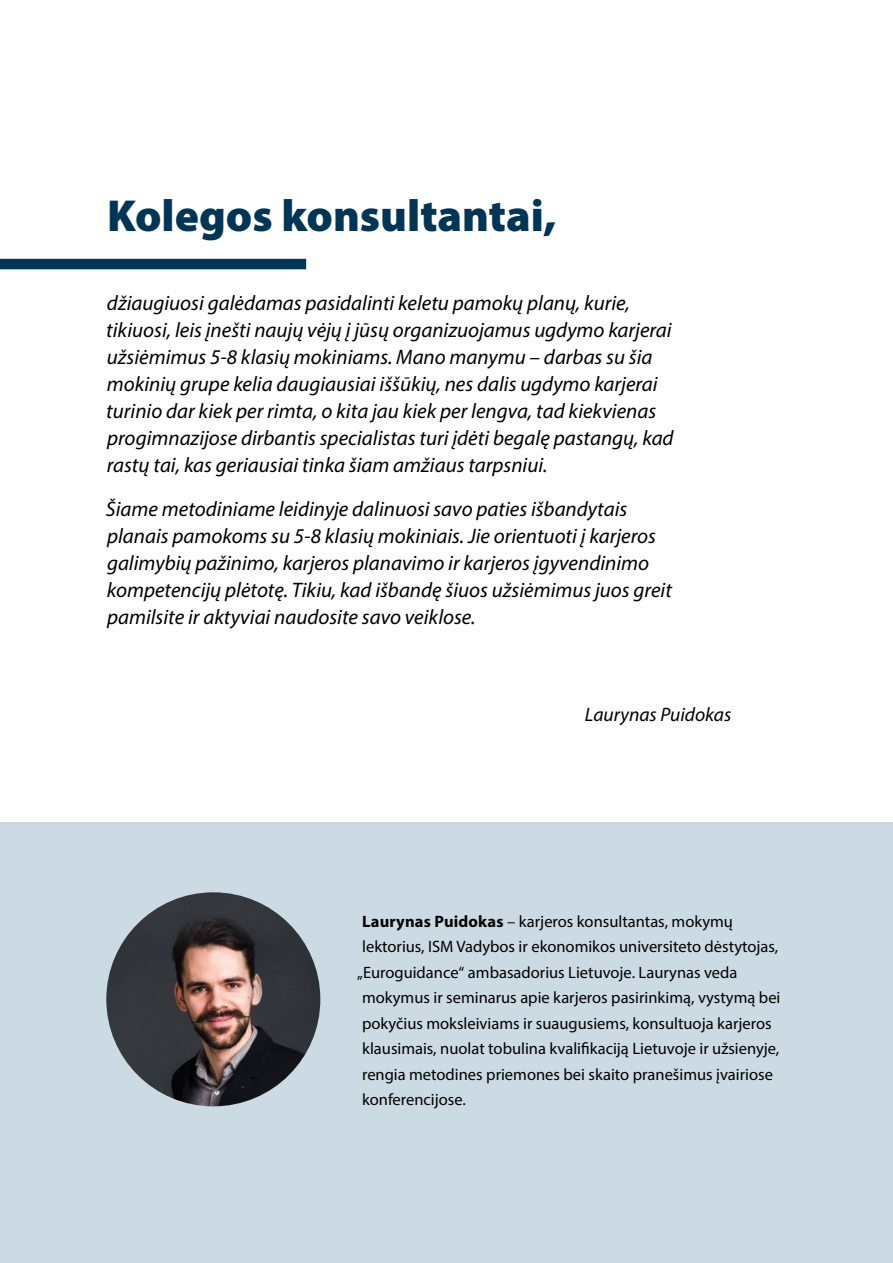
<style>
.page{position:relative;width:893px;height:1263px;background:#fff}
.page>*{position:absolute;margin:0;border:0;box-sizing:border-box;transform-origin:0 0}
.t1{font:900 45px "Myriad Pro";color:#003556}
.t2{font:italic 21px/27px "Myriad Pro";color:#000}
.t3{font:italic 19.5px "Myriad Pro";color:#000}
.t4{font:16.5px "Myriad Pro";color:#000}
.s1{font-weight:700}
</style>
<div class="page">
<div style="left:0;top:823px;width:893px;height:440px;background:#ccdae3"></div>
<div style="left:0;top:259px;width:306px;height:10px;background:#003556"></div>
<img style="left:106px;top:892px;width:214px;height:214px;border-radius:107px">
<h1 class="t1" style="left:107px;top:186px;width:451px">Kolegos konsultantai,</h1>
<p class="t2" style="left:106px;top:289px;width:569px">džiaugiuosi galėdamas pasidalinti keletu pamokų planų, kurie, tikiuosi, leis įnešti naujų vėjų į jūsų organizuojamus ugdymo karjerai užsiėmimus 5-8 klasių mokiniams. Mano manymu – darbas su šia mokinių grupe kelia daugiausiai iššūkių, nes dalis ugdymo karjerai turinio dar kiek per rimta, o kita jau kiek per lengva, tad kiekvienas progimnazijose dirbantis specialistas turi įdėti begalę pastangų, kad rastų tai, kas geriausiai tinka šiam amžiaus tarpsniui.</p>
<p class="t2" style="left:106px;top:495px;width:567px">Šiame metodiniame leidinyje dalinuosi savo paties išbandytais planais pamokoms su 5-8 klasių mokiniais. Jie orientuoti į karjeros galimybių pažinimo, karjeros planavimo ir karjeros įgyvendinimo kompetencijų plėtotę. Tikiu, kad išbandę šiuos užsiėmimus juos greit pamilsite ir aktyviai naudosite savo veiklose.</p>
<p class="t3" style="left:585px;top:703px;width:148px">Laurynas Puidokas</p>
<p class="t4" style="left:362px;top:911px;width:372px"><span class="s1">Laurynas Puidokas</span> – karjeros konsultantas, mokymų</p>
<p class="t4" style="left:362px;top:936px;width:418px">lektorius, ISM Vadybos ir ekonomikos universiteto dėstytojas,</p>
<p class="t4" style="left:357px;top:962px;width:382px">„Euroguidance“ ambasadorius Lietuvoje. Laurynas veda</p>
<p class="t4" style="left:362px;top:987px;width:420px">mokymus ir seminarus apie karjeros pasirinkimą, vystymą bei</p>
<p class="t4" style="left:362px;top:1013px;width:411px">pokyčius moksleiviams ir suaugusiems, konsultuoja karjeros</p>
<p class="t4" style="left:362px;top:1038px;width:419px">klausimais, nuolat tobulina kvalifikaciją Lietuvoje ir užsienyje,</p>
<p class="t4" style="left:362px;top:1064px;width:412px">rengia metodines priemones bei skaito pranešimus įvairiose</p>
<p class="t4" style="left:362px;top:1089px;width:105px">konferencijose.</p>
</div>
